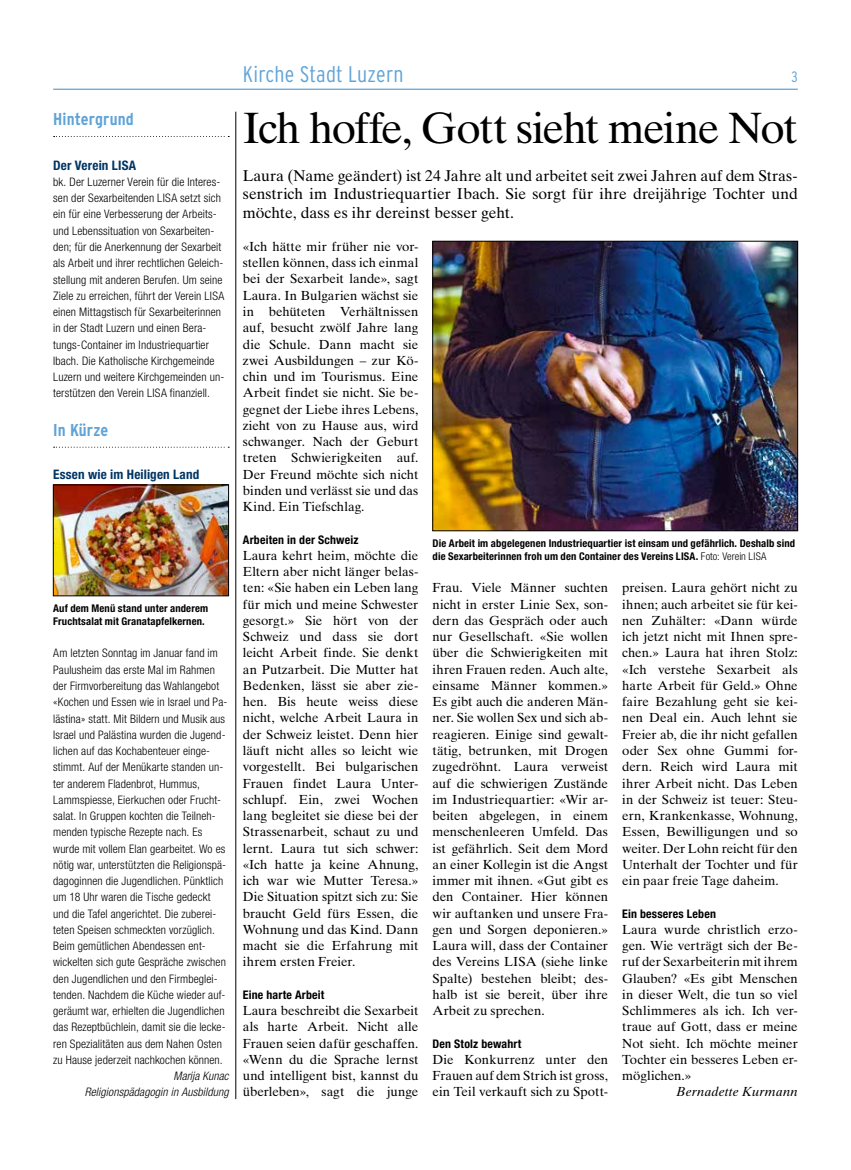
<style>
.page{position:relative;width:851px;height:1170px;background:#fff}
.page>*{position:absolute;margin:0;border:0;box-sizing:border-box;transform-origin:0 0}
.t1{font:43.75px "Times Ten LT Std";letter-spacing:-.04em;color:#000}
.t2{font:300 condensed 22.5px "Interstate";letter-spacing:.01em;color:#60a4d7}
.t3{font:700 condensed 17.12px "Interstate";letter-spacing:.005em;color:#60a4d7}
.t4{font:15.62px/18.8px "Times Ten LT Std";color:#000;text-align:justify}
.t5{font:300 condensed 15px "Interstate";color:#60a4d7}
.t6{font:13.12px/16.2px "Times Ten LT Std";letter-spacing:-.005em;color:#000;text-align:justify}
.t7{font:700 condensed 13.12px "Helvetica Neue LT Std";letter-spacing:.015em;color:#003564}
.t8{font:italic 13.12px "Times Ten LT Std";letter-spacing:.015em;color:#000}
.t9{font:700 condensed 11.88px "Helvetica Neue LT Std";letter-spacing:.015em;color:#000}
.t10{font:300 condensed 11.75px/16.2px "Helvetica Neue LT Std";letter-spacing:.01em;color:#000}
.t11{font:italic 300 condensed 11.75px/16.2px "Helvetica Neue LT Std";letter-spacing:.01em;color:#000;text-align:right}
.t12{font:700 condensed 10.62px/12.8px "Helvetica Neue LT Std";letter-spacing:.015em;color:#000}
.s1{font-weight:300}
</style>
<div class="page">
<hr style="left:53px;top:89px;width:744px;height:1px;background:#60a4d7">
<img style="left:434px;top:243px;width:361px;height:286px">
<div style="left:432px;top:241px;width:365px;height:290px;border:1px solid #000"></div>
<hr style="left:235px;top:112px;width:1px;height:986px;background:#000">
<svg style="left:54px;top:136px;width:175px;height:1px"></svg>
<svg style="left:54px;top:446px;width:175px;height:1px"></svg>
<img style="left:55px;top:487px;width:172px;height:107px">
<div style="left:53px;top:485px;width:176px;height:111px;border:1px solid #000"></div>
<h3 class="t3" style="left:53px;top:110px;width:82px">Hintergrund</h3>
<p class="t7" style="left:53px;top:157px;width:84px">Der Verein LISA</p>
<p class="t10" style="left:53px;top:173px;width:173px">bk. Der Luzerner Verein für die Interes&shy;sen der Sexarbeitenden LISA setzt sich ein für eine Verbesserung der Arbeits&shy;und Lebenssituation von Sexarbeiten&shy;den; für die Anerkennung der Sexarbeit als Arbeit und ihrer rechtlichen Geleich&shy;stellung mit anderen Berufen. Um seine Ziele zu erreichen, führt der Verein LISA einen Mittagstisch für Sexarbeiterinnen in der Stadt Luzern und einen Bera&shy;tungs-Container im Industriequartier Ibach. Die Katholische Kirchgemeinde Luzern und weitere Kirchgemeinden un&shy;terstützen den Verein LISA finanziell.</p>
<h3 class="t3" style="left:53px;top:420px;width:56px">In Kürze</h3>
<p class="t7" style="left:53px;top:466px;width:148px">Essen wie im Heiligen Land</p>
<p class="t12" style="left:53px;top:602px;width:156px">Auf dem Menü stand unter anderem<br>Fruchtsalat mit Granatapfelkernen.</p>
<p class="t10" style="left:53px;top:645px;width:176px">Am letzten Sonntag im Januar fand im Paulusheim das erste Mal im Rahmen der Firmvorbereitung das Wahlangebot «Kochen und Essen wie in Israel und Pa&shy;lästina» statt. Mit Bildern und Musik aus Israel und Palästina wurden die Jugend&shy;lichen auf das Kochabenteuer einge&shy;stimmt. Auf der Menükarte standen un&shy;ter anderem Fladenbrot, Hummus, Lammspiesse, Eierkuchen oder Frucht&shy;salat. In Gruppen kochten die Teilneh&shy;menden typische Rezepte nach. Es wurde mit vollem Elan gearbeitet. Wo es nötig war, unterstützten die Religionspä&shy;dagoginnen die Jugendlichen. Pünktlich um 18 Uhr waren die Tische gedeckt und die Tafel angerichtet. Die zuberei&shy;teten Speisen schmeckten vorzüglich.<br>Beim gemütlichen Abendessen ent&shy;wickelten sich gute Gespräche zwischen den Jugendlichen und den Firmbeglei&shy;tenden. Nachdem die Küche wieder auf&shy;geräumt war, erhielten die Jugendlichen das Rezeptbüchlein, damit sie die lecke&shy;ren Spezialitäten aus dem Nahen Osten zu Hause jederzeit nachkochen können.</p>
<p class="t11" style="left:85px;top:1068px;width:145px">Marija Kunac<br>Religionspädagogin in Ausbildung</p>
<h2 class="t2" style="left:243px;top:62px;width:162px">Kirche Stadt Luzern</h2>
<p class="t5" style="left:791px;top:68px;width:8px">3</p>
<h1 class="t1" style="left:243px;top:102px;width:556px">Ich hoffe, Gott sieht meine Not</h1>
<p class="t4" style="left:243px;top:166px;width:556px">Laura (Name geändert) ist 24 Jahre alt und arbeitet seit zwei Jahren auf dem Stras&shy;senstrich im Industriequartier Ibach. Sie sorgt für ihre dreijährige Tochter und möchte, dass es ihr dereinst besser geht.</p>
<p class="t6" style="left:243px;top:238px;width:177px">«Ich hätte mir früher nie vor&shy;stellen können, dass ich einmal bei der Sexarbeit lande», sagt Laura. In Bulgarien wächst sie in behüteten Verhältnissen auf, besucht zwölf Jahre lang die Schule. Dann macht sie zwei Ausbildungen – zur Kö&shy;chin und im Tourismus. Eine Arbeit findet sie nicht. Sie be&shy;gegnet der Liebe ihres Lebens, zieht von zu Hause aus, wird schwanger. Nach der Geburt treten Schwierigkeiten auf.<br>Der Freund möchte sich nicht binden und verlässt sie und das Kind. Ein Tiefschlag.</p>
<p class="t9" style="left:243px;top:532px;width:117px">Arbeiten in der Schweiz</p>
<p class="t6" style="left:243px;top:547px;width:177px">Laura kehrt heim, möchte die Eltern aber nicht länger belas&shy;ten: «Sie haben ein Leben lang für mich und meine Schwester gesorgt.» Sie hört von der Schweiz und dass sie dort leicht Arbeit finde. Sie denkt an Putzarbeit. Die Mutter hat Bedenken, lässt sie aber zie&shy;hen. Bis heute weiss diese nicht, welche Arbeit Laura in der Schweiz leistet. Denn hier läuft nicht alles so leicht wie vorgestellt. Bei bulgarischen Frauen findet Laura Unter&shy;schlupf. Ein, zwei Wochen lang begleitet sie diese bei der Strassenarbeit, schaut zu und lernt. Laura tut sich schwer: «Ich hatte ja keine Ahnung, ich war wie Mutter Teresa.» Die Situation spitzt sich zu: Sie braucht Geld fürs Essen, die Wohnung und das Kind. Dann macht sie die Erfahrung mit ihrem ersten Freier.</p>
<p class="t9" style="left:243px;top:987px;width:83px">Eine harte Arbeit</p>
<p class="t6" style="left:243px;top:1002px;width:177px">Laura beschreibt die Sexarbeit als harte Arbeit. Nicht alle Frauen seien dafür geschaffen. «Wenn du die Sprache lernst und intelligent bist, kannst du überleben», sagt die junge</p>
<p class="t12" style="left:432px;top:537px;width:364px">Die Arbeit im abgelegenen Industriequartier ist einsam und gefährlich. Deshalb sind die Sexarbeiterinnen froh um den Container des Vereins LISA. <span class="s1">Foto: Verein LISA</span></p>
<p class="t6" style="left:432px;top:579px;width:177px">Frau. Viele Männer suchten nicht in erster Linie Sex, son&shy;dern das Gespräch oder auch nur Gesellschaft. «Sie wollen über die Schwierigkeiten mit ihren Frauen reden. Auch alte, einsame Männer kommen.» Es gibt auch die anderen Män&shy;ner. Sie wollen Sex und sich ab&shy;reagieren. Einige sind gewalt&shy;tätig, betrunken, mit Drogen zugedröhnt. Laura verweist auf die schwierigen Zustände im Industriequartier: «Wir ar&shy;beiten abgelegen, in einem menschenleeren Umfeld. Das ist gefährlich. Seit dem Mord an einer Kollegin ist die Angst immer mit ihnen. «Gut gibt es den Container. Hier können wir auftanken und unsere Fra&shy;gen und Sorgen deponieren.» Laura will, dass der Container des Vereins LISA (siehe linke Spalte) bestehen bleibt; des&shy;halb ist sie bereit, über ihre Arbeit zu sprechen.</p>
<p class="t9" style="left:432px;top:1036px;width:90px">Den Stolz bewahrt</p>
<p class="t6" style="left:432px;top:1051px;width:177px">Die Konkurrenz unter den Frauen auf dem Strich ist gross, ein Teil verkauft sich zu Spott-</p>
<p class="t6" style="left:622px;top:579px;width:177px">preisen. Laura gehört nicht zu ihnen; auch arbeitet sie für kei&shy;nen Zuhälter: «Dann würde ich jetzt nicht mit Ihnen spre&shy;chen.» Laura hat ihren Stolz: «Ich verstehe Sexarbeit als harte Arbeit für Geld.» Ohne faire Bezahlung geht sie kei&shy;nen Deal ein. Auch lehnt sie Freier ab, die ihr nicht gefallen oder Sex ohne Gummi for&shy;dern. Reich wird Laura mit ihrer Arbeit nicht. Das Leben in der Schweiz ist teuer: Steu&shy;ern, Krankenkasse, Wohnung, Essen, Bewilligungen und so weiter. Der Lohn reicht für den Unterhalt der Tochter und für ein paar freie Tage daheim.</p>
<p class="t9" style="left:622px;top:906px;width:95px">Ein besseres Leben</p>
<p class="t6" style="left:622px;top:921px;width:177px">Laura wurde christlich erzo&shy;gen. Wie verträgt sich der Be&shy;ruf der Sexarbeiterin mit ihrem Glauben? «Es gibt Menschen in dieser Welt, die tun so viel Schlimmeres als ich. Ich ver&shy;traue auf Gott, dass er meine Not sieht. Ich möchte meiner Tochter ein besseres Leben er&shy;möglichen.»</p>
<p class="t8" style="left:676px;top:1084px;width:123px">Bernadette Kurmann</p>
</div>
